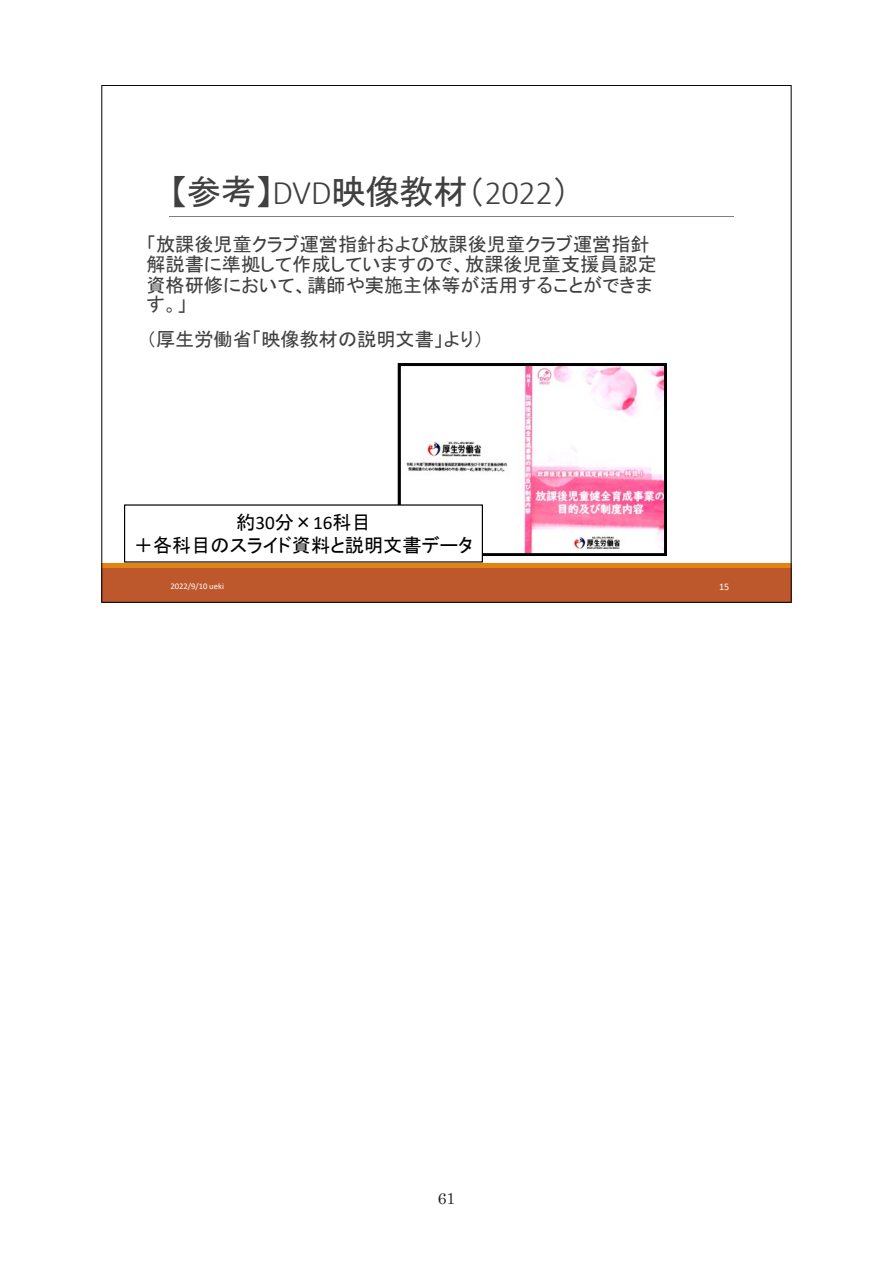
<style>
.page{position:relative;width:893px;height:1263px;background:#fff}
.page>*{position:absolute;margin:0;border:0;box-sizing:border-box;transform-origin:0 0}
.t1{font:34.5px "MS P Gothic";letter-spacing:-.015em;color:#404040}
.t2{font:19.2px/20.2px "MS P Gothic";color:#404040}
.t3{font:19.2px/23.1px "MS P Gothic";color:#000;text-align:center}
.t4{font:15.75px "Century";color:#231f20}
.t5{font:10.05px "Calibri";color:#fff}
.t6{font:8.55px "Calibri";color:#fff}
.s1{font-family:"Calibri";font-weight:300}
.s2{font-family:"Calibri"}
</style>
<div class="page">
<div style="left:101px;top:568px;width:691px;height:35px;background:#bd582c"></div>
<div style="left:101px;top:563px;width:691px;height:5px;background:#e48312"></div>
<hr style="left:169px;top:216px;width:564px;height:1px;background:#7f7f7f">
<svg style="left:398px;top:363px;width:269px;height:193px"></svg>
<svg style="left:124px;top:504px;width:359px;height:59px"></svg>
<h1 class="t1" style="left:170px;top:175px;width:401px">【参考】<span class="s1">DVD</span>映像教材（<span class="s1">2022</span>）</h1>
<p class="t2" style="left:146px;top:234px;width:512px">「放課後児童クラブ運営指針および放課後児童クラブ運営指針解説書に準拠して作成していますので、放課後児童支援員認定資格研修において、講師や実施主体等が活用することができます。」</p>
<p class="t2" style="left:146px;top:328px;width:339px">（厚生労働省「映像教材の説明文書」より）</p>
<p class="t3" style="left:134px;top:510px;width:341px">約<span class="s2">30</span>分×<span class="s2">16</span>科目<br>＋各科目のスライド資料と説明文書データ</p>
<p class="t6" style="left:170px;top:581px;width:55px">2022/9/10 ueki</p>
<p class="t5" style="left:719px;top:580px;width:12px">15</p>
<p class="t4" style="left:438px;top:1185px;width:19px">61</p>
</div>
